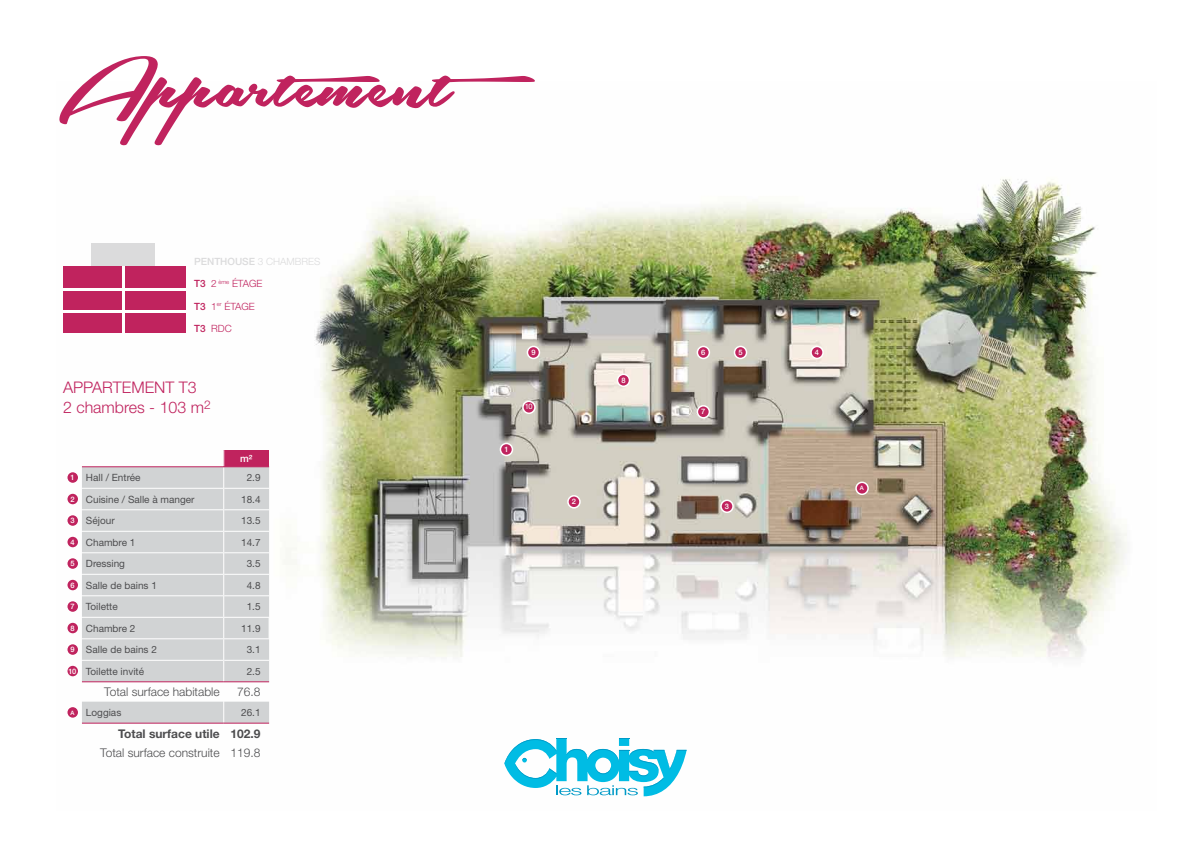
<style>
.page{position:relative;width:1191px;height:842px;background:#fff}
.page>*{position:absolute;margin:0;border:0;box-sizing:border-box;transform-origin:0 0}
.t1{font:110.5px "Southern Aire Personal Use Only";color:#c0235e}
.t2{font:300 16px/19.2px "Helvetica Neue LT Std";color:#c0235e}
.t3{font:300 12px "Helvetica Neue LT Std";color:#4d4d4f}
.t4{font:700 12px "Helvetica Neue LT Std";color:#4d4d4f}
.t5{font:10px "Helvetica Neue LT Std";color:#4d4d4f}
.t6{font:300 10px "Helvetica Neue LT Std";color:#c0235e}
.t7{font:500 10px "Helvetica Neue LT Std";color:#dbdbdc}
.t8{font:500 10px "Helvetica Neue LT Std";color:#fff}
.t9{font:500 7.5px "Helvetica Neue LT Std";color:#fff}
.t10{font:7.5px "Helvetica Neue LT Std";color:#fff}
.t11{font:500 6px "Helvetica Neue LT Std";color:#fff}
.s1{font-weight:300}
.s2{font-weight:500}
.s3{font-weight:500;font-size:7.5px;color:#fff}
.s4{font-weight:500;font-size:6px;color:#fff}
</style>
<div class="page">
<img style="left:91px;top:179px;width:1036px;height:618px">
<div style="left:500px;top:443px;width:12px;height:12px;background:#c0235e;border-radius:50%"></div>
<div style="left:499px;top:443px;width:14px;height:13px;border:2px solid #fff;border-radius:50%"></div>
<div style="left:568px;top:496px;width:12px;height:12px;background:#c0235e;border-radius:50%"></div>
<div style="left:567px;top:495px;width:13px;height:14px;border:2px solid #fff;border-radius:50%"></div>
<div style="left:721px;top:500px;width:12px;height:12px;background:#c0235e;border-radius:50%"></div>
<div style="left:720px;top:500px;width:13px;height:13px;border:2px solid #fff;border-radius:50%"></div>
<div style="left:811px;top:346px;width:12px;height:12px;background:#c0235e;border-radius:50%"></div>
<div style="left:810px;top:346px;width:13px;height:13px;border:2px solid #fff;border-radius:50%"></div>
<div style="left:734px;top:346px;width:12px;height:12px;background:#c0235e;border-radius:50%"></div>
<div style="left:733px;top:346px;width:14px;height:13px;border:2px solid #fff;border-radius:50%"></div>
<div style="left:697px;top:346px;width:12px;height:12px;background:#c0235e;border-radius:50%"></div>
<div style="left:696px;top:346px;width:14px;height:13px;border:2px solid #fff;border-radius:50%"></div>
<div style="left:617px;top:374px;width:12px;height:12px;background:#c0235e;border-radius:50%"></div>
<div style="left:616px;top:374px;width:14px;height:13px;border:2px solid #fff;border-radius:50%"></div>
<div style="left:527px;top:346px;width:12px;height:12px;background:#c0235e;border-radius:50%"></div>
<div style="left:526px;top:346px;width:14px;height:13px;border:2px solid #fff;border-radius:50%"></div>
<div style="left:523px;top:401px;width:12px;height:12px;background:#c0235e;border-radius:50%"></div>
<div style="left:522px;top:401px;width:13px;height:13px;border:2px solid #fff;border-radius:50%"></div>
<div style="left:697px;top:406px;width:12px;height:12px;background:#c0235e;border-radius:50%"></div>
<div style="left:696px;top:405px;width:14px;height:14px;border:2px solid #fff;border-radius:50%"></div>
<div style="left:856px;top:482px;width:12px;height:12px;background:#c0235e;border-radius:50%"></div>
<div style="left:855px;top:482px;width:13px;height:13px;border:2px solid #fff;border-radius:50%"></div>
<div style="left:224px;top:450px;width:45px;height:17px;background:#c0235e"></div>
<svg style="left:82px;top:467px;width:187px;height:256px;fill:#d1d3d4"></svg>
<hr style="left:82px;top:488px;width:141px;height:1px;background:#fff">
<hr style="left:224px;top:488px;width:45px;height:1px;background:#fff">
<hr style="left:82px;top:509px;width:141px;height:1px;background:#fff">
<hr style="left:224px;top:509px;width:45px;height:1px;background:#fff">
<hr style="left:82px;top:531px;width:141px;height:1px;background:#fff">
<hr style="left:224px;top:531px;width:45px;height:1px;background:#fff">
<hr style="left:82px;top:552px;width:141px;height:1px;background:#fff">
<hr style="left:224px;top:552px;width:45px;height:1px;background:#fff">
<hr style="left:82px;top:574px;width:141px;height:1px;background:#fff">
<hr style="left:224px;top:574px;width:45px;height:1px;background:#fff">
<hr style="left:82px;top:595px;width:141px;height:1px;background:#fff">
<hr style="left:224px;top:595px;width:45px;height:1px;background:#fff">
<hr style="left:82px;top:617px;width:142px;height:1px;background:#fff">
<svg style="left:269px;top:618px;width:1px;height:20px"></svg>
<hr style="left:224px;top:617px;width:46px;height:1px;background:#fff">
<hr style="left:82px;top:638px;width:142px;height:1px;background:#fff">
<hr style="left:224px;top:638px;width:46px;height:1px;background:#fff">
<hr style="left:82px;top:660px;width:141px;height:1px;background:#fff">
<hr style="left:224px;top:660px;width:45px;height:1px;background:#fff">
<svg style="left:223px;top:450px;width:1px;height:313px"></svg>
<hr style="left:82px;top:723px;width:142px;height:1px;background:#c0235e">
<hr style="left:224px;top:723px;width:45px;height:1px;background:#c0235e">
<hr style="left:82px;top:466px;width:142px;height:1px;background:#c0235e">
<hr style="left:82px;top:681px;width:142px;height:1px;background:#c0235e">
<hr style="left:224px;top:681px;width:45px;height:1px;background:#c0235e">
<div style="left:67px;top:471px;width:12px;height:12px;background:#c0235e;border-radius:50%"></div>
<div style="left:66px;top:471px;width:13px;height:13px;border:2px solid #fff;border-radius:50%"></div>
<div style="left:67px;top:493px;width:12px;height:12px;background:#c0235e;border-radius:50%"></div>
<div style="left:66px;top:492px;width:13px;height:14px;border:2px solid #fff;border-radius:50%"></div>
<div style="left:67px;top:514px;width:12px;height:12px;background:#c0235e;border-radius:50%"></div>
<div style="left:66px;top:514px;width:13px;height:13px;border:2px solid #fff;border-radius:50%"></div>
<div style="left:67px;top:536px;width:12px;height:12px;background:#c0235e;border-radius:50%"></div>
<div style="left:66px;top:535px;width:13px;height:14px;border:2px solid #fff;border-radius:50%"></div>
<div style="left:67px;top:557px;width:12px;height:12px;background:#c0235e;border-radius:50%"></div>
<div style="left:66px;top:557px;width:13px;height:13px;border:2px solid #fff;border-radius:50%"></div>
<div style="left:67px;top:579px;width:12px;height:12px;background:#c0235e;border-radius:50%"></div>
<div style="left:66px;top:578px;width:13px;height:14px;border:2px solid #fff;border-radius:50%"></div>
<div style="left:67px;top:600px;width:12px;height:12px;background:#c0235e;border-radius:50%"></div>
<div style="left:66px;top:600px;width:13px;height:13px;border:2px solid #fff;border-radius:50%"></div>
<div style="left:67px;top:622px;width:12px;height:12px;background:#c0235e;border-radius:50%"></div>
<div style="left:66px;top:621px;width:13px;height:14px;border:2px solid #fff;border-radius:50%"></div>
<div style="left:67px;top:643px;width:12px;height:12px;background:#c0235e;border-radius:50%"></div>
<div style="left:66px;top:643px;width:13px;height:13px;border:2px solid #fff;border-radius:50%"></div>
<div style="left:67px;top:665px;width:12px;height:12px;background:#c0235e;border-radius:50%"></div>
<div style="left:66px;top:664px;width:13px;height:14px;border:2px solid #fff;border-radius:50%"></div>
<div style="left:67px;top:706px;width:12px;height:12px;background:#c0235e;border-radius:50%"></div>
<div style="left:66px;top:706px;width:13px;height:13px;border:2px solid #fff;border-radius:50%"></div>
<svg style="left:504px;top:738px;width:182px;height:58px"></svg>
<div style="left:63px;top:266px;width:123px;height:67px;background:#c0235e"></div>
<div style="left:91px;top:244px;width:64px;height:22px;background:#dbdbdc"></div>
<hr style="left:122px;top:266px;width:2px;height:68px;background:#fff">
<hr style="left:63px;top:311px;width:123px;height:2px;background:#fff">
<hr style="left:63px;top:289px;width:123px;height:2px;background:#fff">
<h1 class="t1" style="left:57px;top:26px;width:482px">Appartement</h1>
<p class="t7" style="left:194px;top:256px;width:128px">PENTHOUSE <span class="s1">3 CHAMBRES</span></p>
<p class="t6" style="left:194px;top:278px;width:69px"><span class="s2">T3</span> 2 <sup>ème</sup> étage</p>
<p class="t6" style="left:194px;top:300px;width:61px"><span class="s2">T3</span> 1<sup>er</sup> étage</p>
<p class="t6" style="left:194px;top:322px;width:39px"><span class="s2">T3</span> RDC</p>
<h2 class="t2" style="left:63px;top:378px;width:149px">APPARTEMENT T3<br>2 chambres - 103 m<sup>2</sup></h2>
<p class="t8" style="left:240px;top:452px;width:14px">m²</p>
<p class="t5" style="left:71px;top:472px;width:71px"><span class="s3">1</span> Hall / Entrée</p>
<p class="t5" style="left:247px;top:472px;width:15px">2.9</p>
<p class="t5" style="left:71px;top:493px;width:125px"><span class="s3">2</span> Cuisine / Salle à manger</p>
<p class="t5" style="left:241px;top:493px;width:21px">18.4</p>
<p class="t5" style="left:71px;top:515px;width:46px"><span class="s3">3</span> Séjour</p>
<p class="t5" style="left:241px;top:515px;width:21px">13.5</p>
<p class="t5" style="left:71px;top:536px;width:66px"><span class="s3">4</span> Chambre 1</p>
<p class="t5" style="left:241px;top:536px;width:21px">14.7</p>
<p class="t5" style="left:71px;top:558px;width:56px"><span class="s3">5</span> Dressing</p>
<p class="t5" style="left:247px;top:558px;width:15px">3.5</p>
<p class="t5" style="left:71px;top:579px;width:88px"><span class="s3">6</span> Salle de bains 1</p>
<p class="t5" style="left:247px;top:579px;width:15px">4.8</p>
<p class="t5" style="left:71px;top:601px;width:49px"><span class="s3">7</span> Toilette</p>
<p class="t5" style="left:247px;top:601px;width:15px">1.5</p>
<p class="t5" style="left:71px;top:622px;width:66px"><span class="s3">8</span> Chambre 2</p>
<p class="t5" style="left:241px;top:622px;width:21px">11.9</p>
<p class="t5" style="left:71px;top:644px;width:88px"><span class="s3">9</span> Salle de bains 2</p>
<p class="t5" style="left:247px;top:644px;width:15px">3.1</p>
<p class="t5" style="left:69px;top:665px;width:77px"><span class="s3">10</span> Toilette invité</p>
<p class="t5" style="left:247px;top:665px;width:15px">2.5</p>
<p class="t3" style="left:104px;top:685px;width:117px">Total surface habitable</p>
<p class="t3" style="left:237px;top:685px;width:25px">76.8</p>
<p class="t5" style="left:70px;top:706px;width:52px"><span class="s4">A</span> Loggias</p>
<p class="t5" style="left:241px;top:706px;width:21px">26.1</p>
<p class="t4" style="left:118px;top:726px;width:144px">Total surface utile 102.9</p>
<p class="t3" style="left:100px;top:746px;width:162px">Total surface construite 119.8</p>
<p class="t9" style="left:531px;top:348px;width:6px">9</p>
<p class="t9" style="left:504px;top:445px;width:6px">1</p>
<p class="t10" style="left:525px;top:402px;width:9px">10</p>
<p class="t9" style="left:572px;top:497px;width:6px">2</p>
<p class="t9" style="left:621px;top:376px;width:6px">8</p>
<p class="t9" style="left:701px;top:348px;width:6px">6</p>
<p class="t9" style="left:738px;top:348px;width:6px">5</p>
<p class="t9" style="left:815px;top:348px;width:6px">4</p>
<p class="t9" style="left:701px;top:407px;width:6px">7</p>
<p class="t9" style="left:725px;top:502px;width:6px">3</p>
<p class="t11" style="left:859px;top:485px;width:6px">A</p>
</div>
